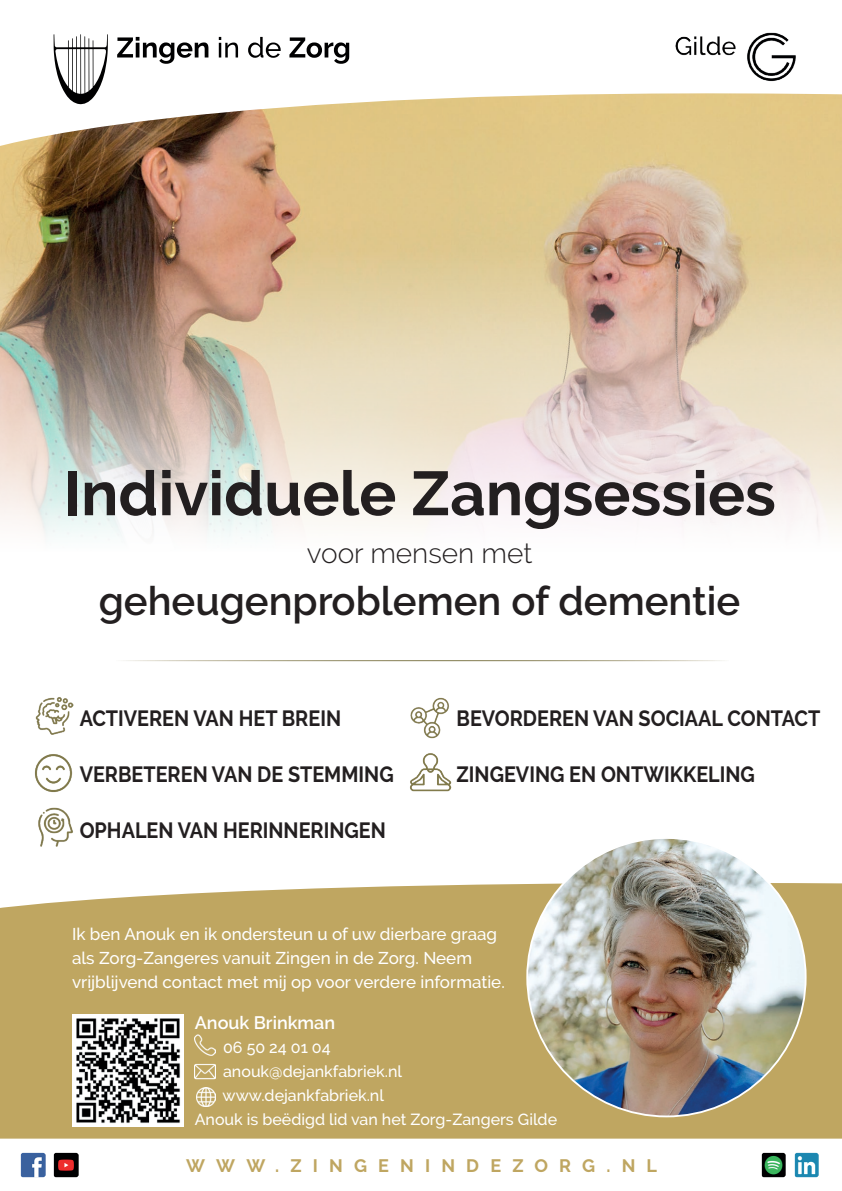
<style>
.page{position:relative;width:842px;height:1191px;background:#fff}
.page>*{position:absolute;margin:0;border:0;box-sizing:border-box;transform-origin:0 0}
.t1{font:700 62px "Raleway";color:#231f20}
.t2{font:600 40px "Raleway";color:#231f20}
.t3{font:300 28px "Raleway";color:#231f20}
.t4{font:700 22px "Raleway";color:#231f20;scale:.9 1}
.t5{font:700 18px "Raleway";letter-spacing:.62em;color:#bfa661}
.t6{font:600 18px "Raleway";color:#fff}
.t7{font:500 17px/24px "Raleway";color:#fff}
.t8{font:500 16px "Raleway";color:#fff}
</style>
<div class="page">
<div style="left:0;top:883px;width:842px;height:255px;background:#bfa661"></div>
<svg style="left:117px;top:37px;width:232px;height:27px"></svg>
<svg style="left:54px;top:34px;width:54px;height:57px"></svg>
<img style="left:0;top:91px;width:842px;height:446px">
<img style="left:527px;top:838px;width:279px;height:278px;border-radius:139px">
<img style="left:72px;top:1014px;width:112px;height:112px">
<img style="left:35px;top:697px;width:39px;height:38px">
<img style="left:34px;top:754px;width:39px;height:38px">
<img style="left:38px;top:807px;width:35px;height:39px">
<img style="left:410px;top:697px;width:39px;height:42px">
<img style="left:410px;top:753px;width:41px;height:39px">
<img style="left:21px;top:1152px;width:24px;height:25px">
<img style="left:794px;top:1152px;width:25px;height:25px">
<img style="left:761px;top:1152px;width:25px;height:25px">
<img style="left:54px;top:1152px;width:24px;height:25px">
<img style="left:745px;top:32px;width:64px;height:62px">
<img style="left:675px;top:36px;width:61px;height:20px">
<img style="left:195px;top:1034px;width:21px;height:22px">
<img style="left:195px;top:1063px;width:21px;height:16px">
<img style="left:196px;top:1087px;width:20px;height:19px">
<h1 class="t1" style="left:63px;top:458px;width:714px">Individuele Zangsessies</h1>
<h3 class="t3" style="left:307px;top:537px;width:227px">voor mensen met</h3>
<h2 class="t2" style="left:99px;top:578px;width:643px">geheugenproblemen of dementie</h2>
<p class="t4" style="left:80px;top:705px;width:292px">ACTIVEREN VAN HET BREIN</p>
<p class="t4" style="left:80px;top:761px;width:350px">VERBETEREN VAN DE STEMMING</p>
<p class="t4" style="left:80px;top:817px;width:342px">OPHALEN VAN HERINNERINGEN</p>
<p class="t4" style="left:456px;top:705px;width:406px">BEVORDEREN VAN SOCIAAL CONTACT</p>
<p class="t4" style="left:456px;top:761px;width:333px">ZINGEVING EN ONTWIKKELING</p>
<p class="t7" style="left:72px;top:922px;width:434px">Ik ben Anouk en ik ondersteun u of uw dierbare graag als Zorg-Zangeres vanuit Zingen in de Zorg. Neem vrijblijvend contact met mij op voor verdere informatie.</p>
<p class="t6" style="left:195px;top:1012px;width:142px">Anouk Brinkman</p>
<p class="t8" style="left:223px;top:1038px;width:109px">06 50 24 01 04</p>
<p class="t8" style="left:223px;top:1062px;width:180px">anouk@dejankfabriek.nl</p>
<p class="t8" style="left:223px;top:1086px;width:163px">www.dejankfabriek.nl</p>
<p class="t8" style="left:195px;top:1110px;width:364px">Anouk is beëdigd lid van het Zorg-Zangers Gilde</p>
<p class="t5" style="left:186px;top:1155px;width:472px">WWW.ZINGENINDEZORG.NL</p>
</div>
